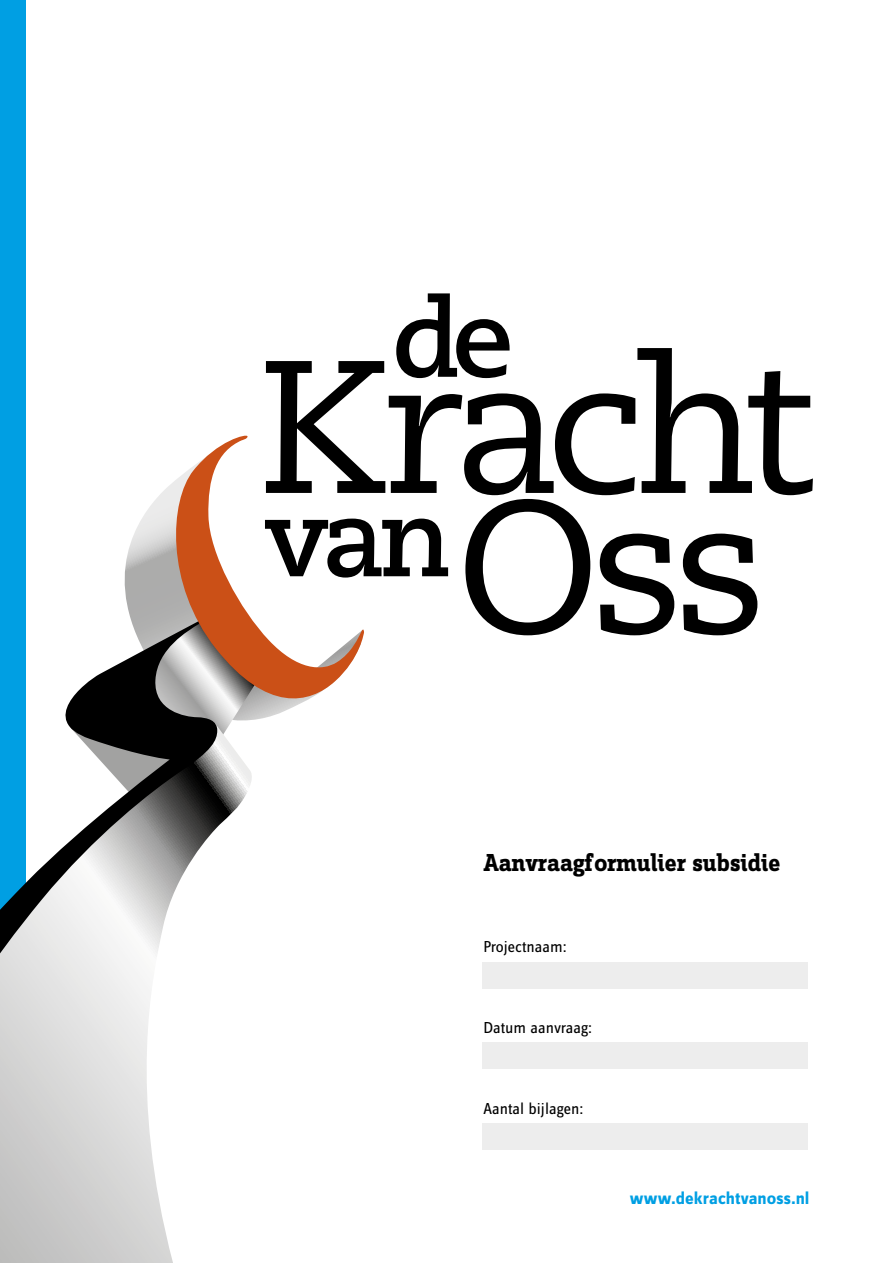
<style>
.page{position:relative;width:893px;height:1263px;background:#fff}
.page>*{position:absolute;margin:0;border:0;box-sizing:border-box;transform-origin:0 0}
.t1{font:700 25.5px "Zine Slab Dis";color:#000}
.t2{font:18px "Zine Sans Dis Bold Roman Tf";color:#009fe3}
.t3{font:16.5px "Zine Sans Dis";color:#000}
</style>
<div class="page">
<svg style="left:265px;top:293px;width:548px;height:342px"></svg>
<div style="left:0;top:0;width:26px;height:1191px;background:#009fe3"></div>
<svg style="left:124px;top:490px;width:156px;height:230px"></svg>
<svg style="left:217px;top:794px;width:29px;height:34px"></svg>
<svg style="left:217px;top:713px;width:38px;height:81px"></svg>
<svg style="left:0;top:621px;width:217px;height:642px"></svg>
<svg style="left:165px;top:433px;width:199px;height:280px"></svg>
<div style="left:483px;top:962px;width:325px;height:26px;background:#ededed"></div>
<div style="left:483px;top:1043px;width:325px;height:26px;background:#ededed"></div>
<div style="left:483px;top:1124px;width:325px;height:26px;background:#ededed"></div>
<h1 class="t1" style="left:483px;top:849px;width:299px">Aanvraagformulier subsidie</h1>
<p class="t3" style="left:483px;top:939px;width:85px">Projectnaam:</p>
<p class="t3" style="left:483px;top:1020px;width:110px">Datum aanvraag:</p>
<p class="t3" style="left:483px;top:1101px;width:101px">Aantal bijlagen:</p>
<p class="t2" style="left:630px;top:1188px;width:181px">www.dekrachtvanoss.nl</p>
</div>
